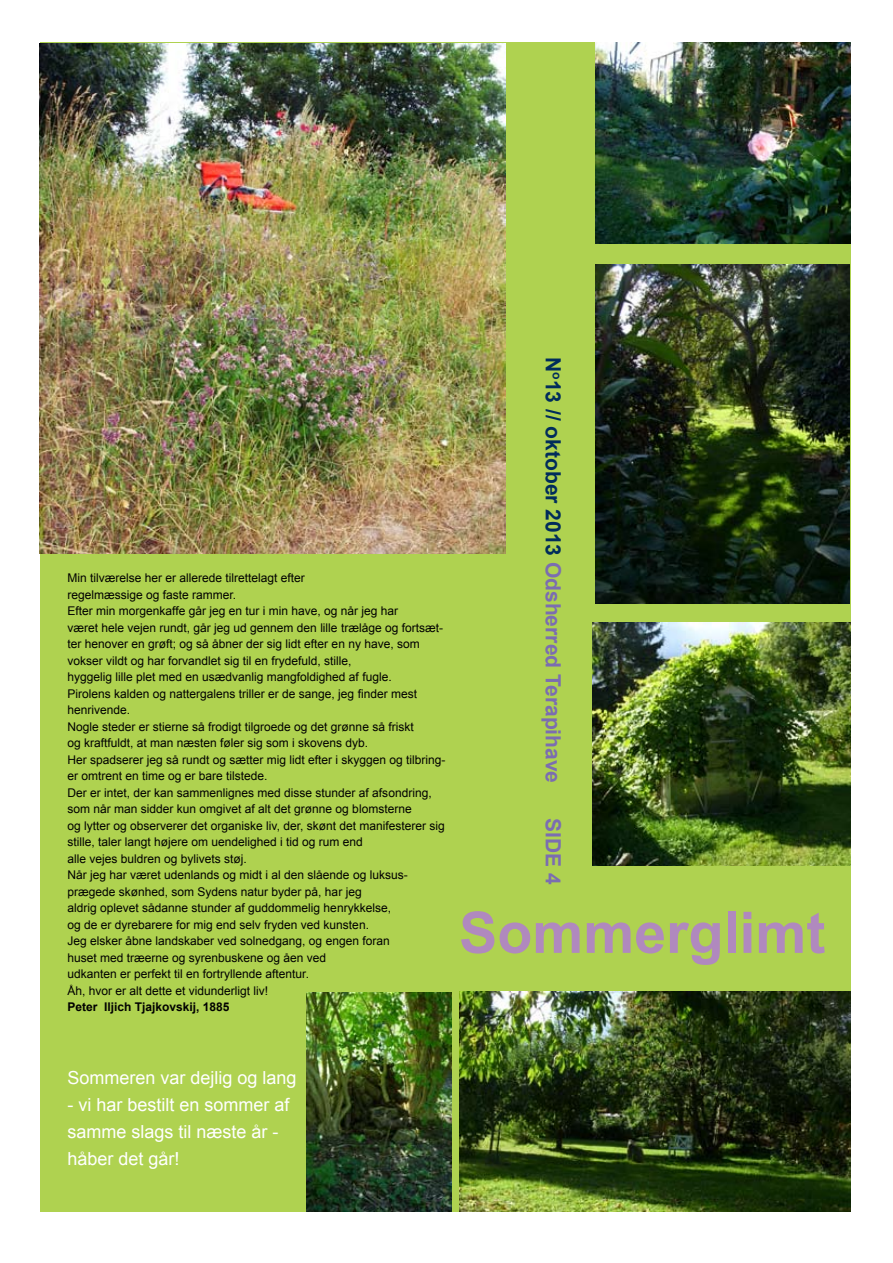
<style>
.page{position:relative;width:893px;height:1263px;background:#fff}
.page>*{position:absolute;margin:0;border:0;box-sizing:border-box;transform-origin:0 0}
.t1{font:700 57.3px "Arial";color:#b089be}
.t2{font:700 21px "Arial";color:#7b6db1}
.t3{font:18px/27px "Arial";color:#fff}
.t4{font:12px/16.5px "Arial";color:#000}
.t5{font:700 12px "Arial";color:#000}
.s1{color:#002c5b}
</style>
<div class="page">
<div style="left:40px;top:43px;width:810px;height:1169px;background:#afd250"></div>
<img style="left:593px;top:622px;width:257px;height:243px">
<img style="left:595px;top:265px;width:254px;height:338px">
<img style="left:595px;top:42px;width:255px;height:201px">
<img style="left:459px;top:992px;width:391px;height:220px">
<img style="left:306px;top:992px;width:146px;height:220px">
<img style="left:40px;top:44px;width:466px;height:510px">
<p class="t4" style="left:68px;top:570px;width:379px">Min tilværelse her er allerede tilrettelagt efter<br>regelmæssige og faste rammer.<br>Efter min morgenkaffe går jeg en tur i min have, og når jeg har<br>været hele vejen rundt, går jeg ud gennem den lille trælåge og fortsæt&shy;ter henover en grøft; og så åbner der sig lidt efter en ny have, som vokser vildt og har forvandlet sig til en frydefuld, stille,<br>hyggelig lille plet med en usædvanlig mangfoldighed af fugle.<br>Pirolens kalden og nattergalens triller er de sange, jeg finder mest henrivende.<br>Nogle steder er stierne så frodigt tilgroede og det grønne så friskt<br>og kraftfuldt, at man næsten føler sig som i skovens dyb.<br>Her spadserer jeg så rundt og sætter mig lidt efter i skyggen og tilbring&shy;er omtrent en time og er bare tilstede.<br>Der er intet, der kan sammenlignes med disse stunder af afsondring, som når man sidder kun omgivet af alt det grønne og blomsterne<br>og lytter og observerer det organiske liv, der, skønt det manifesterer sig stille, taler langt højere om uendelighed i tid og rum end<br>alle vejes buldren og bylivets støj.<br>Når jeg har været udenlands og midt i al den slående og luksus&shy;prægede skønhed, som Sydens natur byder på, har jeg<br>aldrig oplevet sådanne stunder af guddommelig henrykkelse,<br>og de er dyrebarere for mig end selv fryden ved kunsten.<br>Jeg elsker åbne landskaber ved solnedgang, og engen foran<br>huset med træerne og syrenbuskene og åen ved<br>udkanten er perfekt til en fortryllende aftentur.<br>Åh, hvor er alt dette et vidunderligt liv!</p>
<p class="t5" style="left:68px;top:999px;width:164px">Peter Iljich Tjajkovskij, 1885</p>
<h2 class="t2" style="left:567px;top:357px;width:428px;rotate:90deg"><span class="s1">N</span><sup>o</sup><span class="s1">13 // oktober 2013</span> Odsherred Terapihave</h2>
<h2 class="t2" style="left:567px;top:818px;width:68px;rotate:90deg">SIDE 4</h2>
<h1 class="t1" style="left:459px;top:894px;width:368px">Sommerglimt</h1>
<h3 class="t3" style="left:68px;top:1064px;width:231px">Sommeren var dejlig og lang</h3>
<h3 class="t3" style="left:68px;top:1091px;width:224px">- vi har bestilt en sommer af samme slags til næste år - håber det går!</h3>
</div>
